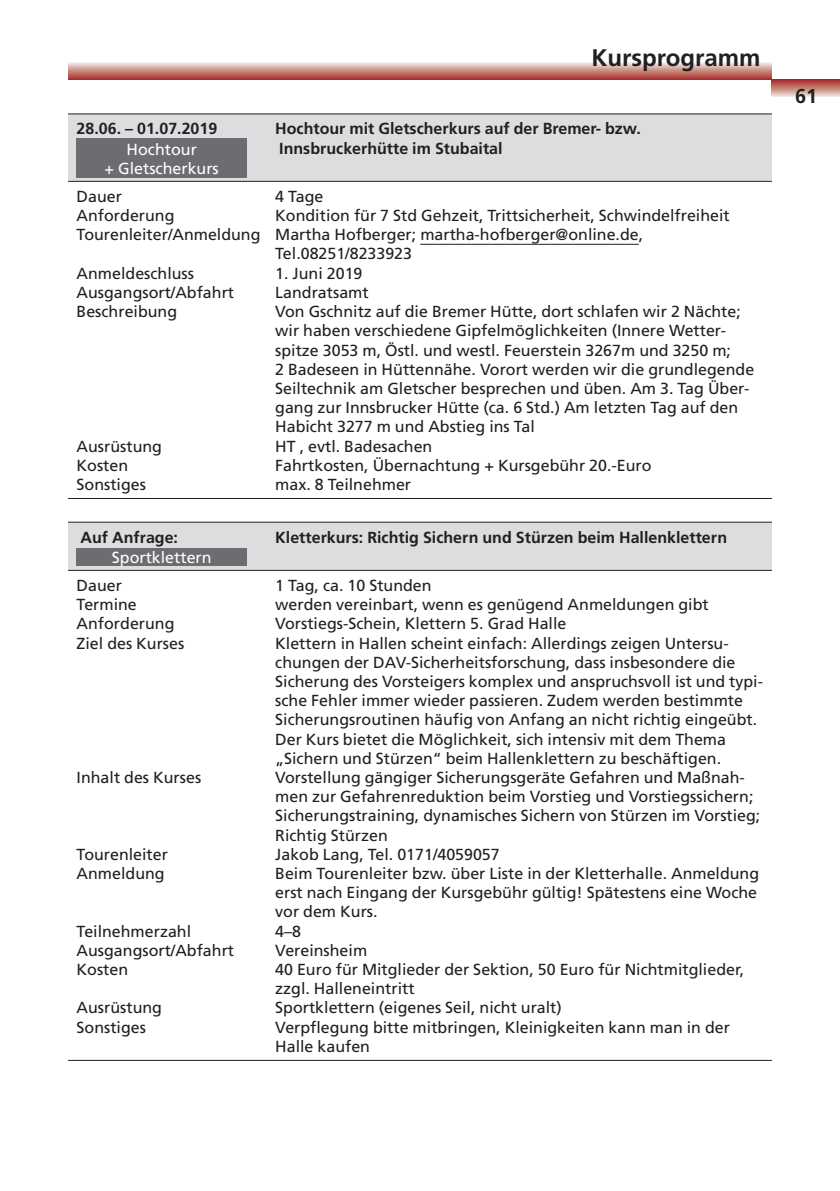
<style>
.page{position:relative;width:840px;height:1191px;background:#fff}
.page>*{position:absolute;margin:0;border:0;box-sizing:border-box;transform-origin:0 0}
.t1{font:700 24px "Frutiger LT";color:#231f20}
.t2{font:700 20px "Frutiger LT";color:#231f20}
.t3{font:16px/19.2px "Frutiger LT";color:#231f20}
.t4{font:700 16px/19.2px "Frutiger LT";color:#231f20}
.t5{font:16px/19.2px "Frutiger LT";color:#fff;text-align:center}
</style>
<div class="page">
<svg style="left:771px;top:79px;width:68px;height:17px"></svg>
<svg style="left:68px;top:62px;width:703px;height:17px;background:#cc9189"></svg>
<div style="left:68px;top:114px;width:703px;height:67px;background:#dcdddf"></div>
<hr style="left:68px;top:113px;width:703px;height:1px;background:#231f20">
<hr style="left:68px;top:181px;width:703px;height:1px;background:#231f20">
<hr style="left:68px;top:498px;width:703px;height:1px;background:#231f20">
<hr style="left:420px;top:244px;width:218px;height:1px;background:#231f20">
<div style="left:68px;top:522px;width:703px;height:48px;background:#dcdddf"></div>
<hr style="left:68px;top:521px;width:703px;height:1px;background:#231f20">
<hr style="left:68px;top:570px;width:703px;height:1px;background:#231f20">
<hr style="left:68px;top:1059px;width:703px;height:1px;background:#231f20">
<div style="left:77px;top:138px;width:170px;height:40px;background:#6c6d70"></div>
<div style="left:77px;top:548px;width:170px;height:17px;background:#6c6d70"></div>
<h1 class="t1" style="left:591px;top:48px;width:170px">Kursprogramm</h1>
<p class="t4" style="left:77px;top:120px;width:142px">28.06. – 01.07.2019</p>
<p class="t4" style="left:275px;top:120px;width:367px">Hochtour mit Gletscherkurs auf der Bremer- bzw.<br>Innsbruckerhütte im Stubaital</p>
<p class="t3" style="left:77px;top:187px;width:47px">Dauer</p>
<p class="t3" style="left:275px;top:187px;width:50px">4 Tage</p>
<p class="t3" style="left:77px;top:207px;width:99px">Anforderung</p>
<p class="t3" style="left:275px;top:207px;width:456px">Kondition für 7 Std Gehzeit, Trittsicherheit, Schwindelfreiheit</p>
<p class="t3" style="left:77px;top:226px;width:567px">Tourenleiter/Anmeldung Martha Hofberger; martha-hofberger@online.de,</p>
<p class="t3" style="left:275px;top:245px;width:138px">Tel.08251/8233923</p>
<p class="t3" style="left:77px;top:264px;width:119px">Anmeldeschluss</p>
<p class="t3" style="left:275px;top:264px;width:89px">1. Juni 2019</p>
<p class="t3" style="left:77px;top:283px;width:159px">Ausgangsort/Abfahrt</p>
<p class="t3" style="left:275px;top:283px;width:95px">Landratsamt</p>
<p class="t3" style="left:77px;top:303px;width:102px">Beschreibung</p>
<p class="t3" style="left:275px;top:303px;width:480px">Von Gschnitz auf die Bremer Hütte, dort schlafen wir 2 Nächte; wir haben verschiedene Gipfelmöglichkeiten (Innere Wetter&shy;spitze 3053 m, Östl. und westl. Feuerstein 3267m und 3250 m;<br>2 Badeseen in Hüttennähe. Vorort werden wir die grundlegende Seiltechnik am Gletscher besprechen und üben. Am 3. Tag Über&shy;gang zur Innsbrucker Hütte (ca. 6 Std.) Am letzten Tag auf den Habicht 3277 m und Abstieg ins Tal</p>
<p class="t3" style="left:77px;top:437px;width:87px">Ausrüstung</p>
<p class="t3" style="left:275px;top:437px;width:158px">HT , evtl. Badesachen</p>
<p class="t3" style="left:77px;top:456px;width:53px">Kosten</p>
<p class="t3" style="left:275px;top:456px;width:377px">Fahrtkosten, Übernachtung + Kursgebühr 20.-Euro</p>
<p class="t3" style="left:77px;top:475px;width:71px">Sonstiges</p>
<p class="t3" style="left:275px;top:475px;width:137px">max. 8 Teilnehmer</p>
<p class="t4" style="left:81px;top:528px;width:99px">Auf Anfrage:</p>
<p class="t4" style="left:275px;top:528px;width:453px">Kletterkurs: Richtig Sichern und Stürzen beim Hallenklettern</p>
<p class="t3" style="left:77px;top:576px;width:47px">Dauer</p>
<p class="t3" style="left:275px;top:576px;width:158px">1 Tag, ca. 10 Stunden</p>
<p class="t3" style="left:77px;top:595px;width:62px">Termine</p>
<p class="t3" style="left:275px;top:595px;width:434px">werden vereinbart, wenn es genügend Anmeldungen gibt</p>
<p class="t3" style="left:77px;top:615px;width:99px">Anforderung</p>
<p class="t3" style="left:275px;top:615px;width:292px">Vorstiegs-Schein, Klettern 5. Grad Halle</p>
<p class="t3" style="left:77px;top:634px;width:109px">Ziel des Kurses</p>
<p class="t3" style="left:275px;top:634px;width:489px">Klettern in Hallen scheint einfach: Allerdings zeigen Untersu&shy;chungen der DAV-Sicherheitsforschung, dass insbesondere die Sicherung des Vorsteigers komplex und anspruchsvoll ist und typi&shy;sche Fehler immer wieder passieren. Zudem werden bestimmte Sicherungsroutinen häufig von Anfang an nicht richtig eingeübt.<br>Der Kurs bietet die Möglichkeit, sich intensiv mit dem Thema „Sichern und Stürzen“ beim Hallenklettern zu beschäftigen.</p>
<p class="t3" style="left:77px;top:768px;width:126px">Inhalt des Kurses</p>
<p class="t3" style="left:275px;top:768px;width:486px">Vorstellung gängiger Sicherungsgeräte Gefahren und Maßnah&shy;men zur Gefahrenreduktion beim Vorstieg und Vorstiegssichern; Sicherungstraining, dynamisches Sichern von Stürzen im Vorstieg; Richtig Stürzen</p>
<p class="t3" style="left:77px;top:845px;width:93px">Tourenleiter</p>
<p class="t3" style="left:275px;top:845px;width:226px">Jakob Lang, Tel. 0171/4059057</p>
<p class="t3" style="left:77px;top:864px;width:89px">Anmeldung</p>
<p class="t3" style="left:275px;top:864px;width:485px">Beim Tourenleiter bzw. über Liste in der Kletterhalle. Anmeldung erst nach Eingang der Kursgebühr gültig! Spätestens eine Woche vor dem Kurs.</p>
<p class="t3" style="left:77px;top:922px;width:116px">Teilnehmerzahl</p>
<p class="t3" style="left:275px;top:922px;width:27px">4–8</p>
<p class="t3" style="left:77px;top:941px;width:159px">Ausgangsort/Abfahrt</p>
<p class="t3" style="left:275px;top:941px;width:93px">Vereinsheim</p>
<p class="t3" style="left:77px;top:960px;width:53px">Kosten</p>
<p class="t3" style="left:275px;top:960px;width:470px">40 Euro für Mitglieder der Sektion, 50 Euro für Nichtmitglieder, zzgl. Halleneintritt</p>
<p class="t3" style="left:77px;top:999px;width:87px">Ausrüstung</p>
<p class="t3" style="left:275px;top:999px;width:288px">Sportklettern (eigenes Seil, nicht uralt)</p>
<p class="t3" style="left:77px;top:1018px;width:71px">Sonstiges</p>
<p class="t3" style="left:275px;top:1018px;width:456px">Verpflegung bitte mitbringen, Kleinigkeiten kann man in der<br>Halle kaufen</p>
<p class="t5" style="left:105px;top:140px;width:116px">Hochtour<br>+ Gletscherkurs</p>
<p class="t5" style="left:112px;top:548px;width:101px">Sportklettern</p>
<p class="t2" style="left:794px;top:87px;width:24px">61</p>
</div>
